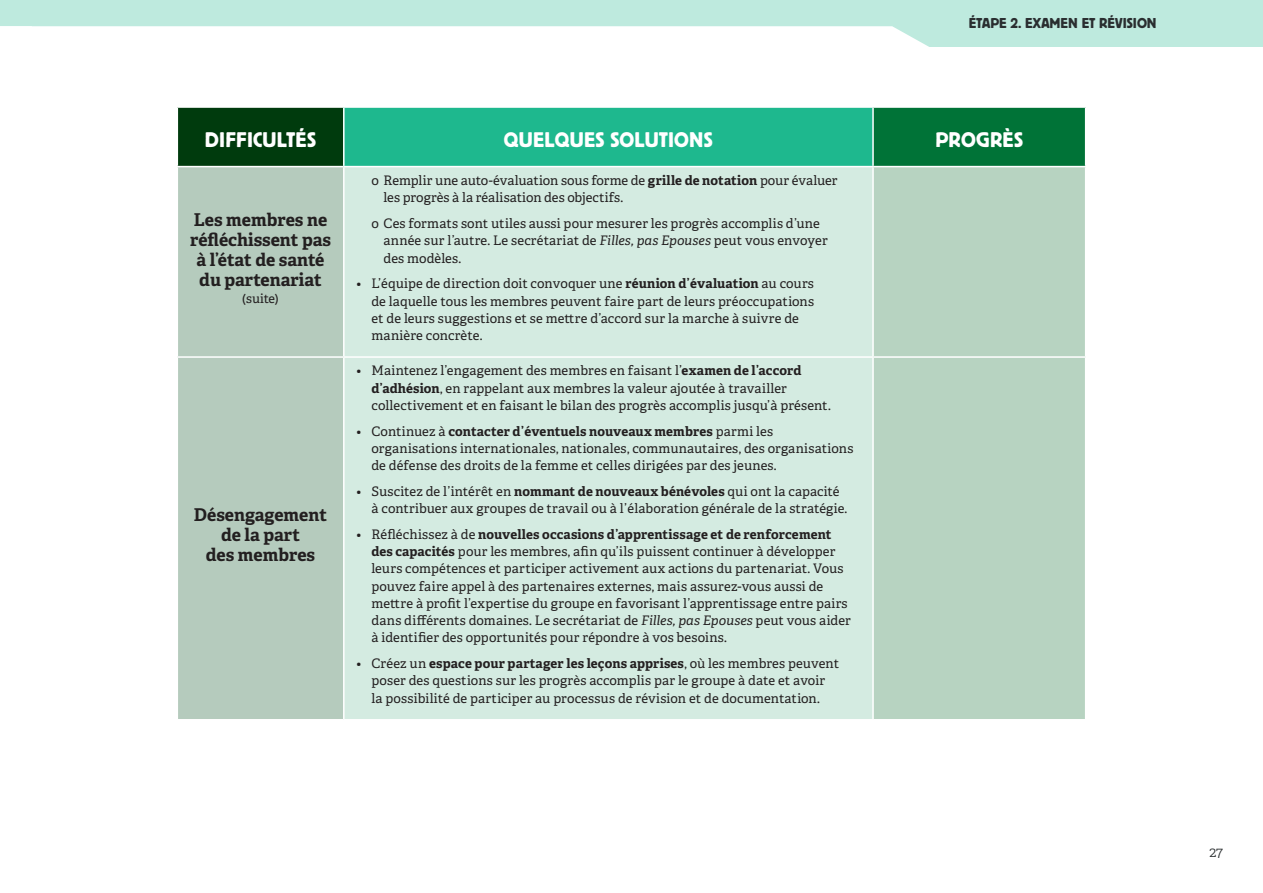
<style>
.page{position:relative;width:1263px;height:893px;background:#fff}
.page>*{position:absolute;margin:0;border:0;box-sizing:border-box;transform-origin:0 0}
.t1{font:22.2px "Platz";letter-spacing:.01em;color:#fff}
.t2{font:700 17.7px/20.2px "Adelle";color:#231f20;text-align:center}
.t3{font:15px "Platz";color:#2a2e30}
.t4{font:300 14.7px "Adelle";color:#2a2e30}
.t5{font:13.2px/17.2px "Adelle";letter-spacing:.01em;color:#231f20}
.t6{font:12.75px "Adelle";color:#231f20}
.s1{font-weight:700}
.s2{font-style:italic}
.s3{font-weight:300}
</style>
<div class="page">
<div style="left:0;top:0;width:1263px;height:47px;background:#beeade"></div>
<div style="left:0;top:26px;width:929px;height:21px;background:#fff"></div>
<div style="left:177px;top:107px;width:167px;height:60px;background:#003b0d"></div>
<div style="left:344px;top:107px;width:529px;height:60px;background:#1eb88e"></div>
<div style="left:873px;top:107px;width:213px;height:60px;background:#007337"></div>
<div style="left:178px;top:167px;width:165px;height:552px;background:#b5cbbd"></div>
<div style="left:345px;top:167px;width:527px;height:552px;background:#d4ebe1"></div>
<div style="left:874px;top:167px;width:211px;height:552px;background:#b7d3c1"></div>
<hr style="left:177px;top:106px;width:167px;height:2px;background:#fff">
<hr style="left:177px;top:108px;width:1px;height:58px;background:#fff">
<hr style="left:344px;top:106px;width:529px;height:2px;background:#fff">
<hr style="left:343px;top:108px;width:2px;height:58px;background:#fff">
<hr style="left:873px;top:106px;width:213px;height:2px;background:#fff">
<hr style="left:872px;top:108px;width:2px;height:58px;background:#fff">
<hr style="left:1085px;top:108px;width:1px;height:58px;background:#fff">
<hr style="left:177px;top:166px;width:167px;height:1px;background:#fff">
<hr style="left:344px;top:166px;width:529px;height:1px;background:#fff">
<hr style="left:873px;top:166px;width:213px;height:1px;background:#fff">
<hr style="left:177px;top:356px;width:167px;height:2px;background:#fff">
<hr style="left:344px;top:356px;width:529px;height:2px;background:#fff">
<hr style="left:873px;top:356px;width:213px;height:2px;background:#fff">
<p class="t3" style="left:969px;top:15px;width:189px">ÉTAPE 2. EXAMEN ET RÉVISION</p>
<h1 class="t1" style="left:205px;top:127px;width:113px">DIFFICULTÉS</h1>
<h1 class="t1" style="left:504px;top:127px;width:211px">QUELQUES SOLUTIONS</h1>
<h1 class="t1" style="left:935px;top:127px;width:89px">PROGRÈS</h1>
<h2 class="t2" style="left:190px;top:209px;width:142px">Les membres ne réfléchissent pas à l’état de santé du partenariat</h2>
<p class="t6" style="left:242px;top:290px;width:38px">(suite)</p>
<h2 class="t2" style="left:194px;top:504px;width:135px">Désengagement de la part<br>des membres</h2>
<p class="t5" style="left:384px;top:172px;width:455px;text-indent:-12px">o Remplir une auto-évaluation sous forme de <span class="s1">grille de notation</span> pour évaluer les progrès à la réalisation des objectifs.</p>
<p class="t5" style="left:384px;top:215px;width:446px;text-indent:-12px">o Ces formats sont utiles aussi pour mesurer les progrès accomplis d’une année sur l’autre. Le secrétariat de <span class="s2">Filles, pas Epouses</span> peut vous envoyer des modèles.</p>
<p class="t5" style="left:371px;top:275px;width:444px;text-indent:-15px"><span class="s3">•</span> L’équipe de direction doit convoquer une <span class="s1">réunion d’évaluation</span> au cours de laquelle tous les membres peuvent faire part de leurs préoccupations et de leurs suggestions et se mettre d’accord sur la marche à suivre de manière concrète.</p>
<p class="t5" style="left:371px;top:362px;width:461px;text-indent:-15px"><span class="s3">•</span> Maintenez l’engagement des membres en faisant l’<span class="s1">examen de l’accord d’adhésion</span>, en rappelant aux membres la valeur ajoutée à travailler collectivement et en faisant le bilan des progrès accomplis jusqu’à présent.</p>
<p class="t5" style="left:371px;top:423px;width:483px;text-indent:-15px"><span class="s3">•</span> Continuez à <span class="s1">contacter d’éventuels nouveaux membres</span> parmi les organisations internationales, nationales, communautaires, des organisations de défense des droits de la femme et celles dirigées par des jeunes.</p>
<p class="t5" style="left:371px;top:483px;width:477px;text-indent:-15px"><span class="s3">•</span> Suscitez de l’intérêt en <span class="s1">nommant de nouveaux bénévoles</span> qui ont la capacité à contribuer aux groupes de travail ou à l’élaboration générale de la stratégie.</p>
<p class="t5" style="left:371px;top:526px;width:481px;text-indent:-15px"><span class="s3">•</span> Réfléchissez à de <span class="s1">nouvelles occasions d’apprentissage et de renforcement des capacités</span> pour les membres, afin qu’ils puissent continuer à développer leurs compétences et participer activement aux actions du partenariat. Vous pouvez faire appel à des partenaires externes, mais assurez-vous aussi de mettre à profit l’expertise du groupe en favorisant l’apprentissage entre pairs dans différents domaines. Le secrétariat de <span class="s2">Filles, pas Epouses</span> peut vous aider à identifier des opportunités pour répondre à vos besoins.</p>
<p class="t5" style="left:357px;top:655px;width:484px;text-align:center"><span class="s3">•</span> Créez un <span class="s1">espace pour partager les leçons apprises</span>, où les membres peuvent poser des questions sur les progrès accomplis par le groupe à date et avoir<br>la possibilité de participer au processus de révision et de documentation.</p>
<p class="t4" style="left:1209px;top:843px;width:15px">27</p>
</div>
